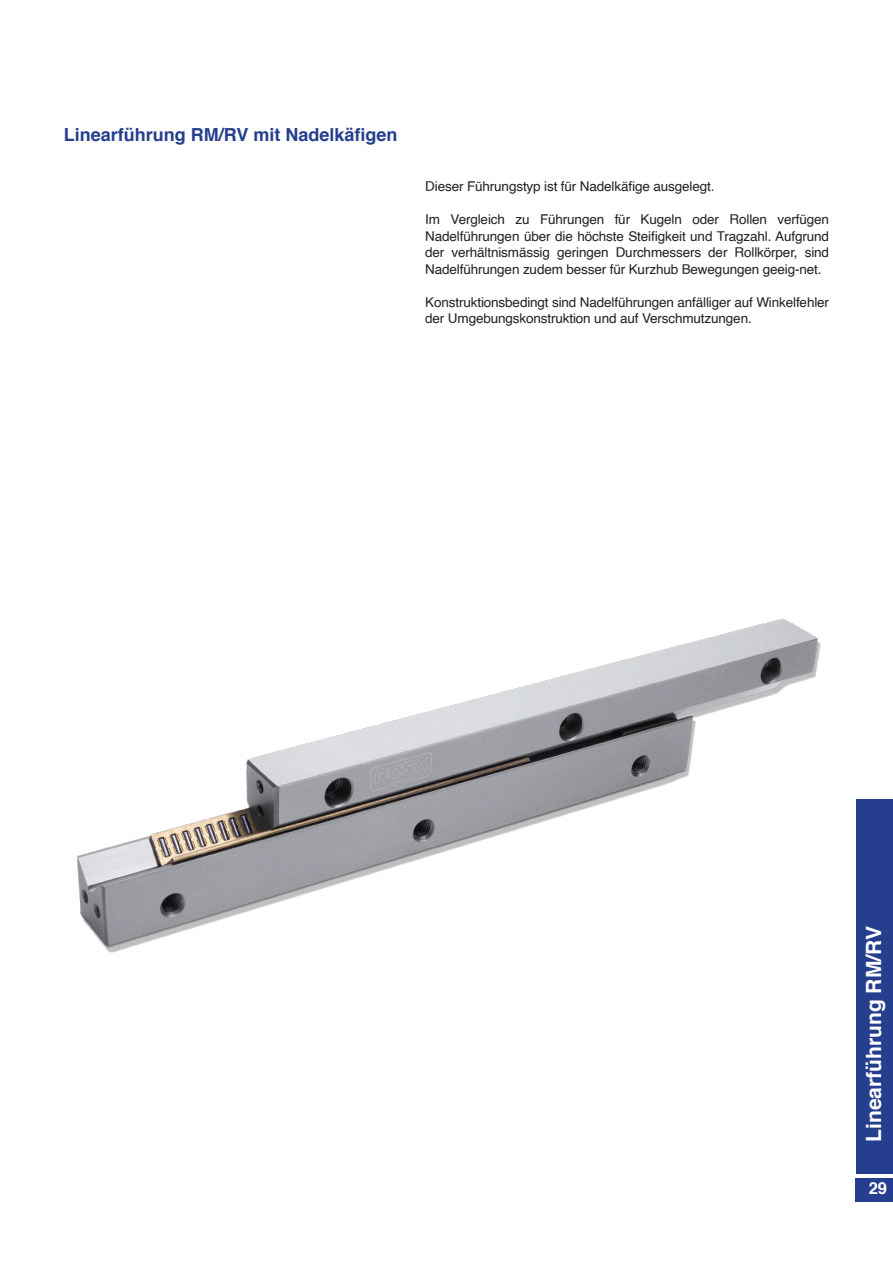
<style>
.page{position:relative;width:893px;height:1263px;background:#fff}
.page>*{position:absolute;margin:0;border:0;box-sizing:border-box;transform-origin:0 0}
.Überschrift_H1_weiss{font:700 21px "Helvetica";color:#fff}
.Überschrift_H1_Aufzählung{font:700 18px "Helvetica";color:#253f8e}
.t1{font:700 16.5px "Helvetica";color:#fff}
.Einfachter_Text{font:13.5px/16.5px "Helvetica";letter-spacing:-.01em;color:#231f20;text-align:justify}
</style>
<div class="page">
<div style="left:856px;top:1178px;width:37px;height:23px;background:#253f8e"></div>
<div style="left:856px;top:799px;width:37px;height:374px;background:#253f8e"></div>
<img style="left:77px;top:618px;width:744px;height:335px">
<p class="Überschrift_H1_Aufzählung" style="left:64px;top:120px;width:335px">Linearführung RM/RV mit Nadelkäfigen</p>
<p class="Einfachter_Text" style="left:425px;top:179px;width:291px">Dieser Führungstyp ist für Nadelkäfige ausgelegt.</p>
<p class="Einfachter_Text" style="left:425px;top:212px;width:405px">Im Vergleich zu Führungen für Kugeln oder Rollen verfügen Nadelführungen über die höchste Steifigkeit und Tragzahl. Aufgrund der verhältnismässig geringen Durchmessers der Rollkörper, sind Nadelführungen zudem besser für Kurzhub Bewegungen geeig-net.</p>
<p class="Einfachter_Text" style="left:425px;top:294px;width:405px">Konstruktionsbedingt sind Nadelführungen anfälliger auf Winkelfehler der Umgebungskonstruktion und auf Verschmutzungen.</p>
<p class="Überschrift_H1_weiss" style="left:857px;top:1142px;width:217px;rotate:-90deg">Linearführung RM/RV</p>
<p class="t1" style="left:869px;top:1175px;width:20px">29</p>
</div>
